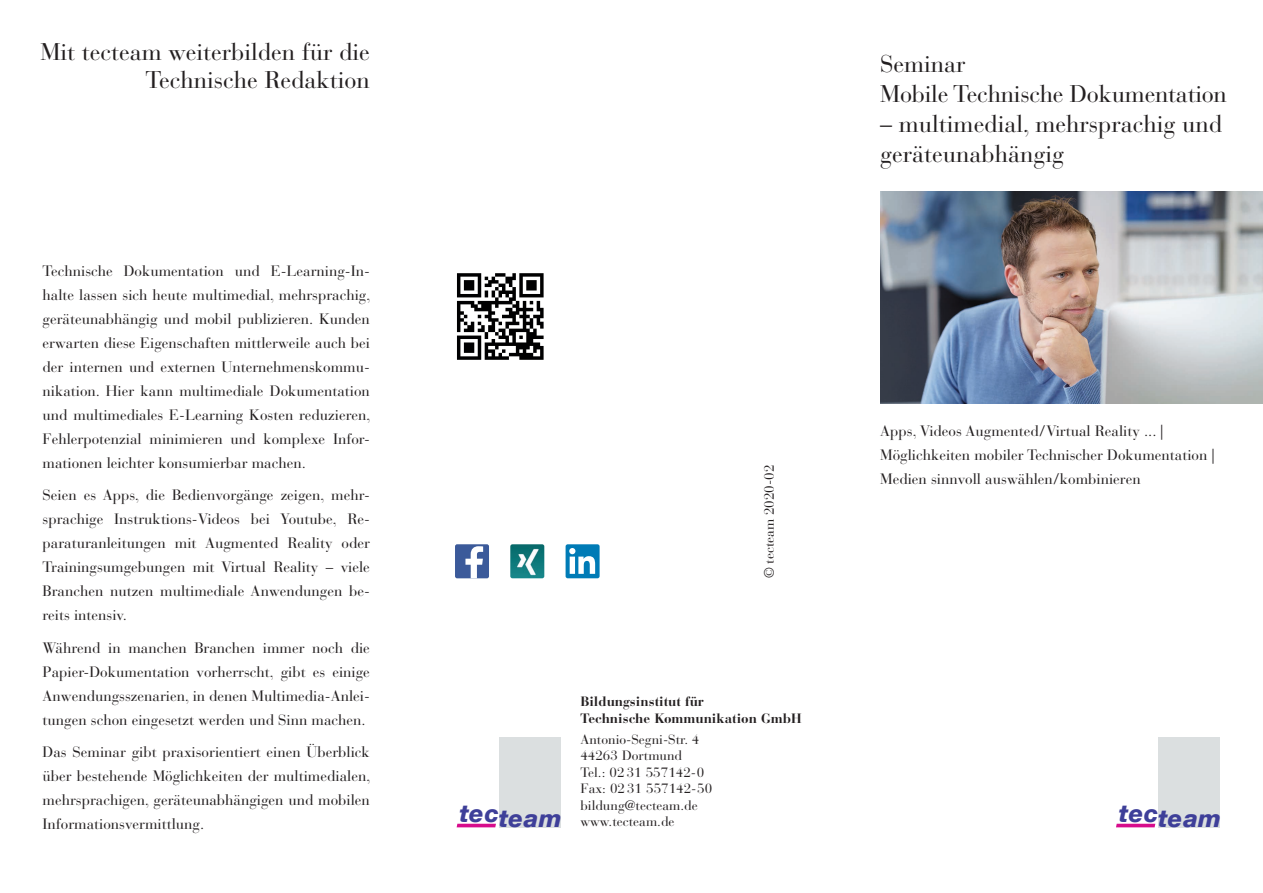
<style>
.page{position:relative;width:1263px;height:893px;background:#fff}
.page>*{position:absolute;margin:0;border:0;box-sizing:border-box;transform-origin:0 0}
.t1{font:italic 800 24.3px "Helvetica Neue LT Com";letter-spacing:.02em;color:#3e3f99}
.t2{font:24px/30px "Bauer Bodoni Pro";color:#231f20}
.t3{font:15px/24px "Bauer Bodoni Pro";color:#231f20;text-align:justify}
.t4{font:13.5px "Bauer Bodoni Pro";color:#231f20}
.t5{font:700 13.5px/16.5px "Bauer Bodoni Pro";color:#231f20}
.s1{font-family:"Helvetica Neue LT Com";font-weight:800;font-style:italic;font-size:24.3px;color:#3e3f99}
</style>
<div class="page">
<div style="left:1158px;top:737px;width:61px;height:90px;background:#dbdfe0"></div>
<svg style="left:1116px;top:824px;width:39px;height:3px"></svg>
<svg style="left:457px;top:273px;width:87px;height:87px"></svg>
<div style="left:499px;top:737px;width:61px;height:90px;background:#dbdfe0"></div>
<svg style="left:457px;top:824px;width:39px;height:3px"></svg>
<svg style="left:455px;top:544px;width:34px;height:34px"></svg>
<img style="left:510px;top:544px;width:34px;height:34px">
<svg style="left:566px;top:544px;width:34px;height:34px"></svg>
<img style="left:880px;top:191px;width:383px;height:213px">
<h2 class="t2" style="left:41px;top:38px;width:331px;line-height:28.5px;text-align:right">Mit tecteam weiterbilden für die<br>Technische Redaktion</h2>
<p class="t3" style="left:43px;top:259px;width:329px">Technische Dokumentation und E-Learning-In&shy;halte lassen sich heute multimedial, mehrsprachig, geräteunabhängig und mobil publizieren. Kunden erwarten diese Eigenschaften mittlerweile auch bei der internen und externen Unternehmenskommu&shy;nikation. Hier kann multimediale Dokumentation und multimediales E-Learning Kosten reduzieren, Fehlerpotenzial minimieren und komplexe Infor&shy;mationen leichter konsumierbar machen.</p>
<p class="t3" style="left:43px;top:483px;width:329px">Seien es Apps, die Bedienvorgänge zeigen, mehr&shy;sprachige Instruktions-Videos bei Youtube, Re&shy;paraturanleitungen mit Augmented Reality oder Trainingsumgebungen mit Virtual Reality – viele Branchen nutzen multimediale Anwendungen be&shy;reits intensiv.</p>
<p class="t3" style="left:43px;top:636px;width:329px">Während in manchen Branchen immer noch die Papier-Dokumentation vorherrscht, gibt es einige Anwendungsszenarien, in denen Multimedia-Anlei&shy;tungen schon eingesetzt werden und Sinn machen.</p>
<p class="t3" style="left:43px;top:740px;width:329px">Das Seminar gibt praxisorientiert einen Überblick über bestehende Möglichkeiten der multimedialen, mehrsprachigen, geräteunabhängigen und mobilen Informationsvermittlung.</p>
<h2 class="t2" style="left:880px;top:49px;width:348px">Seminar<br>Mobile Technische Dokumentation</h2>
<h2 class="t2" style="left:880px;top:109px;width:343px">– multimedial, mehrsprachig und geräteunabhängig</h2>
<p class="t4" style="left:761px;top:578px;width:115px;rotate:-90deg">© tecteam 2020-02</p>
<p class="t5" style="left:580px;top:693px;width:223px">Bildungsinstitut für<br>Technische Kommunikation GmbH</p>
<p class="t4" style="left:580px;top:731px;width:120px">Antonio-Segni-Str. 4</p>
<p class="t4" style="left:580px;top:747px;width:103px">44263 Dortmund</p>
<p class="t4" style="left:580px;top:764px;width:125px">Tel.: 02 31 557142-0</p>
<p class="t4" style="left:580px;top:780px;width:133px">Fax: 02 31 557142-50</p>
<p class="t4" style="left:580px;top:797px;width:119px">bildung@tecteam.de</p>
<p class="t4" style="left:459px;top:813px;width:217px"><sup>tec</sup><span class="s1">team</span> www.tecteam.de</p>
<p class="t3" style="left:880px;top:419px;width:336px;text-align:left">Apps, Videos Augmented/Virtual Reality ... |<br>Möglichkeiten mobiler Technischer Dokumentation |<br>Medien sinnvoll auswählen/kombinieren</p>
<h1 class="t1" style="left:1119px;top:804px;width:104px">tecteam</h1>
</div>
